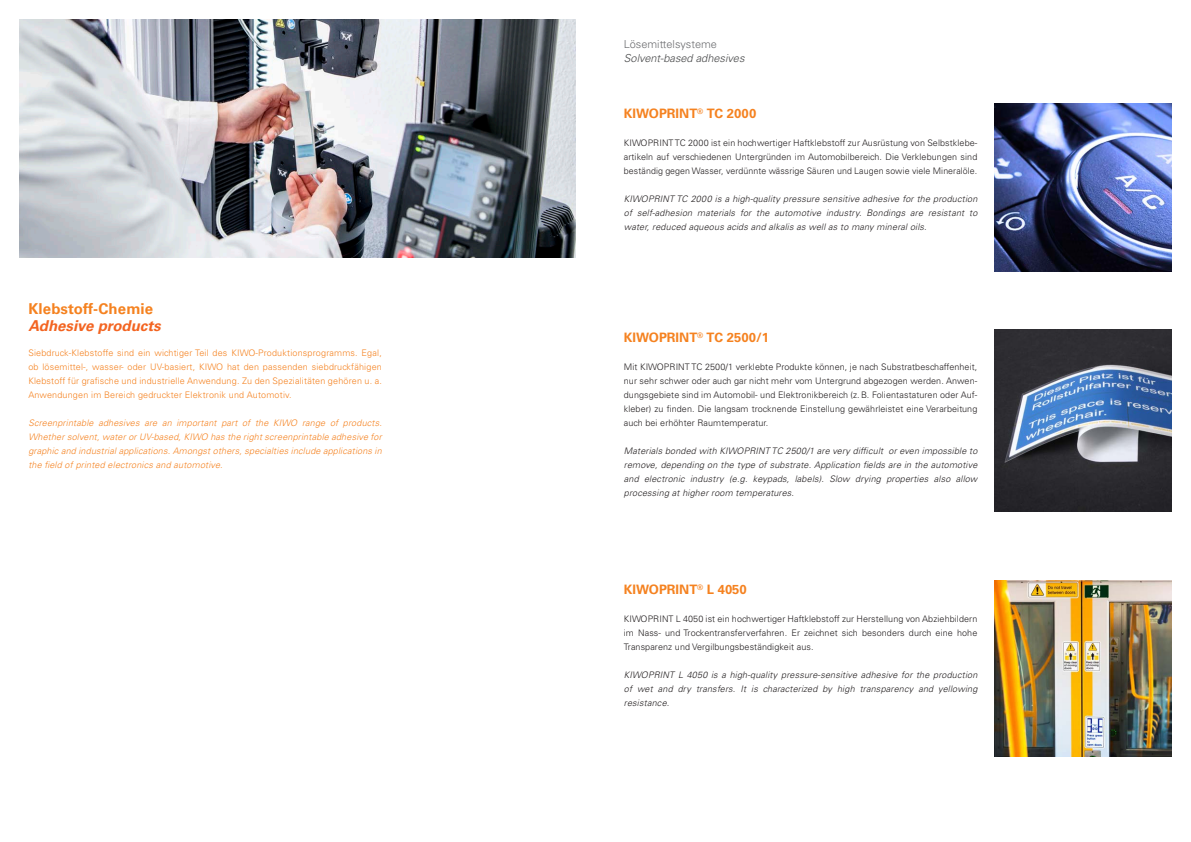
<style>
.page{position:relative;width:1191px;height:842px;background:#fff}
.page>*{position:absolute;margin:0;border:0;box-sizing:border-box;transform-origin:0 0}
.t1{font:700 15px "Univers LT Std";letter-spacing:.01em;color:#f58220}
.t2{font:italic 700 15px "Univers LT Std";color:#f36421}
.t3{font:700 13px "Univers LT Std";color:#f58220}
.t4{font:italic 300 11px "Univers LT Std";color:#4b4c4d}
.t5{font:300 11px "Univers LT Std";color:#6c6d70}
.t6{font:300 9px/14px "Univers LT Std";letter-spacing:.01em;color:#231f20;text-align:justify}
.t7{font:italic 300 9px/14px "Univers LT Std";letter-spacing:.02em;color:#231f20;text-align:justify}
.t8{font:300 9px/14px "Univers LT Std";letter-spacing:.02em;color:#f58220;text-align:justify}
.t9{font:italic 300 9px/14px "Univers LT Std";letter-spacing:.02em;color:#f58220;text-align:justify}
</style>
<div class="page">
<img style="left:994px;top:104px;width:177px;height:168px">
<img style="left:994px;top:330px;width:177px;height:182px">
<img style="left:20px;top:20px;width:555px;height:238px">
<img style="left:994px;top:580px;width:177px;height:177px">
<h1 class="t1" style="left:28px;top:300px;width:126px">Klebstoff-Chemie</h1>
<h1 class="t2" style="left:28px;top:317px;width:134px">Adhesive products</h1>
<p class="t8" style="left:28px;top:346px;width:355px">Siebdruck-Klebstoffe sind ein wichtiger Teil des KIWO-Produktionsprogramms. Egal, ob lösemittel-, wasser- oder UV-basiert, KIWO hat den passenden siebdruckfähigen Klebstoff für grafische und industrielle Anwendung. Zu den Spezialitäten gehören u. a.<br>Anwendungen im Bereich gedruckter Elektronik und Automotiv.</p>
<p class="t9" style="left:28px;top:416px;width:355px">Screenprintable adhesives are an important part of the KIWO range of products.<br>Whether solvent, water or UV-based, KIWO has the right screenprintable adhesive for graphic and industrial applications. Amongst others, specialties include applications in the field of printed electronics and automotive.</p>
<p class="t5" style="left:624px;top:37px;width:95px">Lösemittelsysteme</p>
<p class="t4" style="left:624px;top:51px;width:122px">Solvent-based adhesives</p>
<h2 class="t3" style="left:624px;top:106px;width:134px">KIWOPRINT<sup>®</sup> TC 2000</h2>
<p class="t6" style="left:624px;top:136px;width:355px">KIWOPRINT TC 2000 ist ein hochwertiger Haftklebstoff zur Ausrüstung von Selbstklebe&shy;artikeln auf verschiedenen Untergründen im Automobilbereich. Die Verklebungen sind beständig gegen Wasser, verdünnte wässrige Säuren und Laugen sowie viele Mineralöle.</p>
<p class="t7" style="left:624px;top:192px;width:355px">KIWOPRINT TC 2000 is a high-quality pressure sensitive adhesive for the production of self-adhesion materials for the automotive industry. Bondings are resistant to water, reduced aqueous acids and alkalis as well as to many mineral oils.</p>
<h2 class="t3" style="left:624px;top:330px;width:147px">KIWOPRINT<sup>®</sup> TC 2500/1</h2>
<p class="t6" style="left:624px;top:360px;width:355px">Mit KIWOPRINT TC 2500/1 verklebte Produkte können, je nach Substratbeschaffenheit, nur sehr schwer oder auch gar nicht mehr vom Untergrund abgezogen werden. Anwen&shy;dungsgebiete sind im Automobil- und Elektronikbereich (z.B. Folientastaturen oder Auf&shy;kleber) zu finden. Die langsam trocknende Einstellung gewährleistet eine Verarbeitung auch bei erhöhter Raumtemperatur.</p>
<p class="t7" style="left:624px;top:444px;width:355px">Materials bonded with KIWOPRINT TC 2500/1 are very difficult or even impossible to remove, depending on the type of substrate. Application fields are in the automotive and electronic industry (e.g. keypads, labels). Slow drying properties also allow processing at higher room temperatures.</p>
<h2 class="t3" style="left:624px;top:582px;width:124px">KIWOPRINT<sup>®</sup> L 4050</h2>
<p class="t6" style="left:624px;top:612px;width:355px">KIWOPRINT L 4050 ist ein hochwertiger Haftklebstoff zur Herstellung von Abziehbildern im Nass- und Trockentransferverfahren. Er zeichnet sich besonders durch eine hohe Transparenz und Vergilbungsbeständigkeit aus.</p>
<p class="t7" style="left:624px;top:668px;width:355px">KIWOPRINT L 4050 is a high-quality pressure-sensitive adhesive for the production of wet and dry transfers. It is characterized by high transparency and yellowing resistance.</p>
</div>
